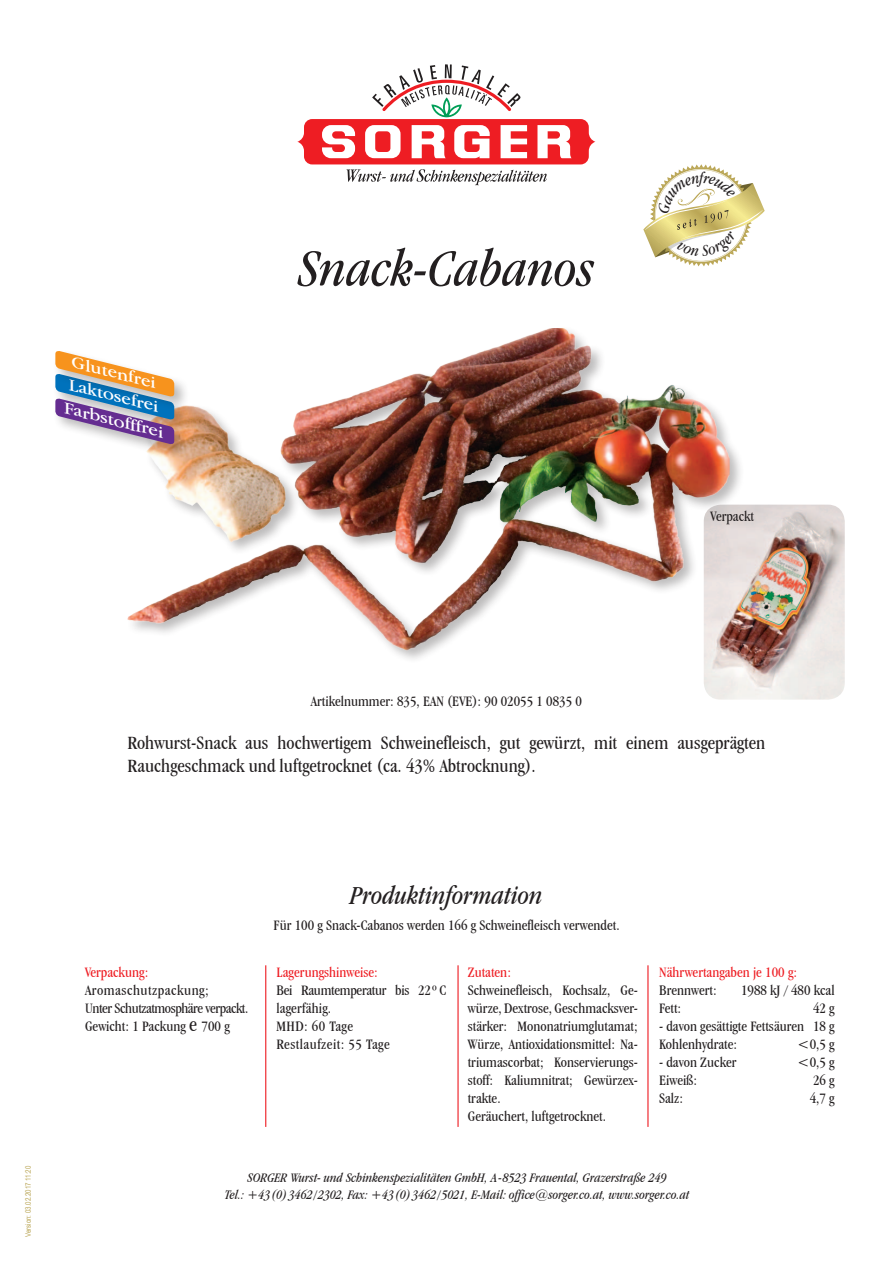
<style>
.page{position:relative;width:893px;height:1263px;background:#fff}
.page>*{position:absolute;margin:0;border:0;box-sizing:border-box;transform-origin:0 0}
.t1{font:italic condensed 54px "Garamond IT Cby BT";color:#231f20}
.t2{font:italic condensed 27px "Garamond IT Cby BT";color:#231f20}
.t3{font:condensed 19.5px/23.4px "Garamond IT Cby BT";color:#231f20}
.t4{font:italic 16.8px "Garamond IT Cby BT";color:#fff;scale:1.14 1}
.t5{font:condensed 15px/18px "Garamond IT Cby BT";color:#231f20}
.t6{font:condensed 15px "Garamond IT Cby BT";color:#ee1d23}
.t7{font:italic condensed 13.5px/17.2px "Garamond IT Cby BT";color:#231f20;text-align:center}
.t8{font:7.5px "Arial Narrow";color:#baa655}
.s1{font-size:21px}
</style>
<div class="page">
<svg style="left:297px;top:64px;width:298px;height:121px"></svg>
<img style="left:128px;top:328px;width:602px;height:322px">
<hr style="left:265px;top:965px;width:1px;height:162px;background:#ee1d23">
<hr style="left:457px;top:965px;width:2px;height:162px;background:#ee1d23">
<hr style="left:647px;top:965px;width:1px;height:162px;background:#ee1d23">
<img style="left:704px;top:505px;width:141px;height:195px">
<div style="left:52px;top:348px;width:137px;height:63px;background:#231f20;opacity:.3"></div>
<div style="left:52px;top:395px;width:137px;height:63px;background:#231f20;opacity:.3"></div>
<svg style="left:55px;top:350px;width:119px;height:95px"></svg>
<svg style="left:643px;top:164px;width:122px;height:102px"></svg>
<p class="t4" style="left:75px;top:352px;width:78px;rotate:14deg">Glutenfrei</p>
<p class="t4" style="left:68px;top:398px;width:91px;rotate:14deg">Farbstofffrei</p>
<p class="t4" style="left:72px;top:375px;width:83px;rotate:14deg">Laktosefrei</p>
<h1 class="t1" style="left:298px;top:237px;width:299px">Snack-Cabanos</h1>
<p class="t5" style="left:711px;top:507px;width:45px">Verpackt</p>
<p class="t8" style="left:23px;top:1237px;width:73px;rotate:-90deg">Version: 03.02.2017 11:20</p>
<p class="t5" style="left:311px;top:692px;width:272px">Artikelnummer: 835, EAN (EVE): 90 02055 1 0835 0</p>
<h3 class="t3" style="left:128px;top:731px;width:639px">Rohwurst-Snack aus hochwertigem Schweinefleisch, gut gewürzt, mit einem ausgeprägten<br>Rauchgeschmack und luftgetrocknet (ca. 43% Abtrocknung).</h3>
<p class="t6" style="left:85px;top:963px;width:65px">Verpackung:</p>
<p class="t5" style="left:85px;top:981px;width:165px">Aromaschutzpackung;<br>Unter Schutzatmosphäre verpackt.<br>Gewicht: 1 Packung <span class="s1">e</span> 700 g</p>
<h2 class="t2" style="left:350px;top:879px;width:194px">Produktinformation</h2>
<p class="t5" style="left:273px;top:916px;width:348px">Für 100 g Snack-Cabanos werden 166 g Schweinefleisch verwendet.</p>
<p class="t6" style="left:276px;top:963px;width:103px">Lagerungshinweise:</p>
<p class="t5" style="left:276px;top:981px;width:172px">Bei Raumtemperatur bis 22º C lagerfähig.<br>MHD: 60 Tage<br>Restlaufzeit: 55 Tage</p>
<p class="t6" style="left:468px;top:963px;width:45px">Zutaten:</p>
<p class="t5" style="left:468px;top:981px;width:172px">Schweinefleisch, Kochsalz, Ge&shy;würze, Dextrose, Geschmacksver&shy;stärker: Mononatriumglutamat;<br>Würze, Antioxidationsmittel: Na&shy;triumascorbat; Konservierungs&shy;stoff: Kaliumnitrat; Gewürzex&shy;trakte.<br>Geräuchert, luftgetrocknet.</p>
<p class="t6" style="left:659px;top:963px;width:139px">Nährwertangaben je 100 g:</p>
<p class="t5" style="left:659px;top:981px;width:59px">Brennwert:</p>
<p class="t5" style="left:741px;top:981px;width:95px">1988 kJ / 480 kcal</p>
<p class="t5" style="left:659px;top:999px;width:24px">Fett:</p>
<p class="t5" style="left:813px;top:999px;width:23px">42 g</p>
<p class="t5" style="left:659px;top:1017px;width:177px">- davon gesättigte Fettsäuren 18 g<br>Kohlenhydrate:</p>
<p class="t5" style="left:797px;top:1035px;width:39px">&lt;0,5 g</p>
<p class="t5" style="left:659px;top:1053px;width:79px">- davon Zucker</p>
<p class="t5" style="left:797px;top:1053px;width:39px">&lt;0,5 g</p>
<p class="t5" style="left:659px;top:1071px;width:40px">Eiweiß:</p>
<p class="t5" style="left:813px;top:1071px;width:23px">26 g</p>
<p class="t5" style="left:659px;top:1089px;width:25px">Salz:</p>
<p class="t5" style="left:810px;top:1089px;width:26px">4,7 g</p>
<p class="t7" style="left:225px;top:1169px;width:466px">SORGER Wurst- und Schinkenspezialitäten GmbH, A-8523 Frauental, Grazerstraße 249<br>Tel.: +43 (0) 3462/2302, Fax: +43 (0) 3462/5021, E-Mail: office@sorger.co.at, www.sorger.co.at</p>
</div>
